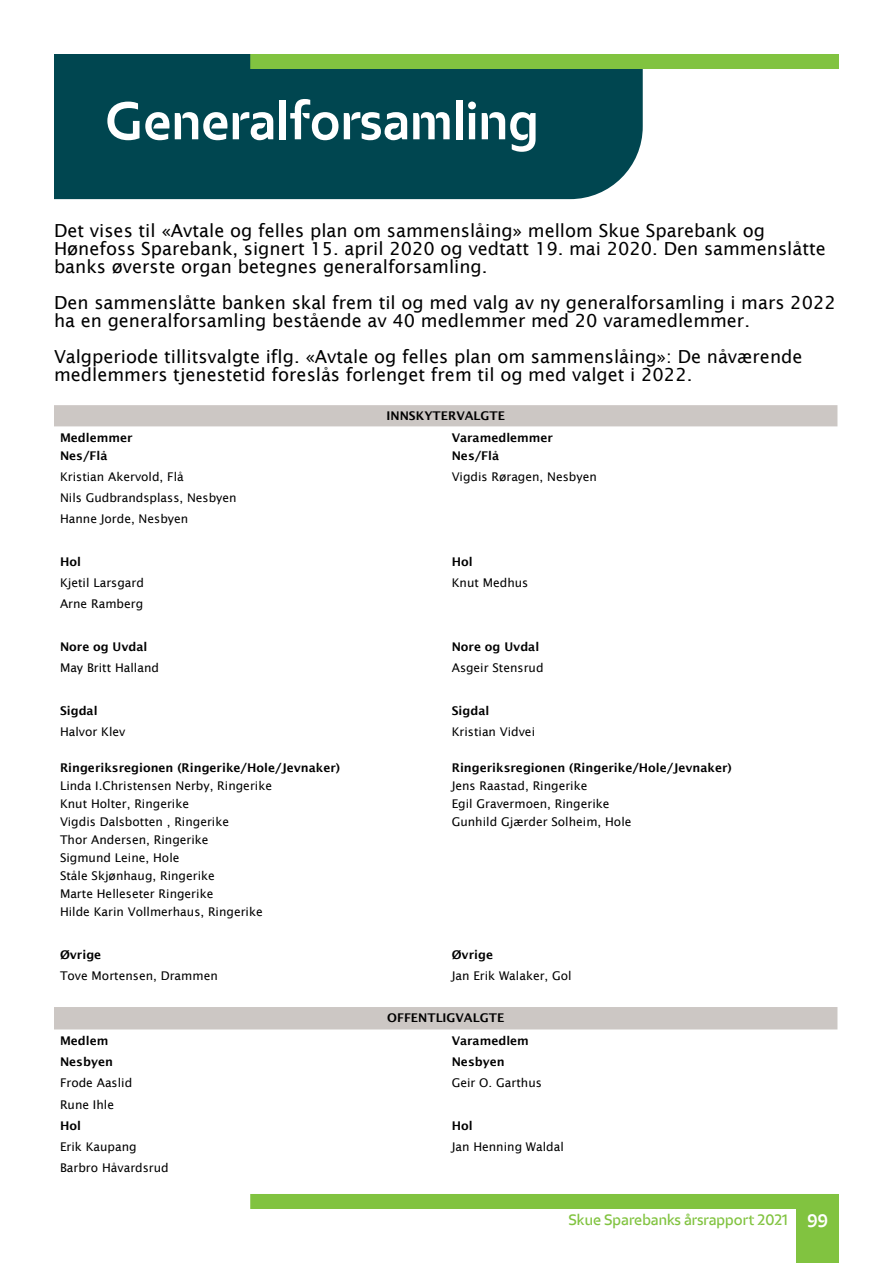
<style>
.page{position:relative;width:893px;height:1263px;background:#fff}
.page>*{position:absolute;margin:0;border:0;box-sizing:border-box;transform-origin:0 0}
.t1{font:700 52.5px "Eika";color:#fff}
.t2{font:18px/18px "Lucida Sans";color:#000}
.t3{font:600 15px "Eika";color:#81c340}
.t4{font:12px "Lucida Sans";color:#000}
.t5{font:600 12px "Lucida Sans";color:#000}
.s1{font-weight:700;font-size:18px;color:#fff}
</style>
<div class="page">
<div style="left:796px;top:1209px;width:43px;height:54px;background:#81c340"></div>
<div style="left:250px;top:1194px;width:589px;height:15px;background:#81c340"></div>
<svg style="left:54px;top:405px;width:783px;height:624px"></svg>
<div style="left:54px;top:54px;width:589px;height:145px;background:#004650"></div>
<div style="left:250px;top:54px;width:589px;height:15px;background:#81c340"></div>
<p class="t1" style="left:105px;top:89px;width:435px">Generalforsamling</p>
<p class="t2" style="left:54px;top:222px;width:773px">Det vises til «Avtale og felles plan om sammenslåing» mellom Skue Sparebank og<br>Hønefoss Sparebank, signert 15. april 2020 og vedtatt 19. mai 2020. Den sammenslåtte banks øverste organ betegnes generalforsamling.</p>
<p class="t2" style="left:54px;top:294px;width:783px">Den sammenslåtte banken skal frem til og med valg av ny generalforsamling i mars 2022 ha en generalforsamling bestående av 40 medlemmer med 20 varamedlemmer.</p>
<p class="t2" style="left:54px;top:348px;width:750px">Valgperiode tillitsvalgte iflg. «Avtale og felles plan om sammenslåing»: De nåværende medlemmers tjenestetid foreslås forlenget frem til og med valget i 2022.</p>
<p class="t5" style="left:386px;top:409px;width:120px">INNSKYTERVALGTE</p>
<p class="t5" style="left:60px;top:430px;width:74px">Medlemmer</p>
<p class="t5" style="left:60px;top:448px;width:49px">Nes/Flå</p>
<p class="t5" style="left:452px;top:430px;width:103px">Varamedlemmer</p>
<p class="t5" style="left:452px;top:448px;width:49px">Nes/Flå</p>
<p class="t4" style="left:60px;top:470px;width:125px">Kristian Akervold, Flå</p>
<p class="t4" style="left:452px;top:470px;width:147px">Vigdis Røragen, Nesbyen</p>
<p class="t4" style="left:60px;top:491px;width:178px">Nils Gudbrandsplass, Nesbyen</p>
<p class="t4" style="left:60px;top:512px;width:130px">Hanne Jorde, Nesbyen</p>
<p class="t5" style="left:60px;top:555px;width:22px">Hol</p>
<p class="t5" style="left:452px;top:555px;width:22px">Hol</p>
<p class="t4" style="left:60px;top:576px;width:85px">Kjetil Larsgard</p>
<p class="t4" style="left:452px;top:576px;width:78px">Knut Medhus</p>
<p class="t4" style="left:60px;top:597px;width:85px">Arne Ramberg</p>
<p class="t5" style="left:60px;top:640px;width:89px">Nore og Uvdal</p>
<p class="t5" style="left:452px;top:640px;width:89px">Nore og Uvdal</p>
<p class="t4" style="left:60px;top:661px;width:101px">May Britt Halland</p>
<p class="t4" style="left:452px;top:661px;width:93px">Asgeir Stensrud</p>
<p class="t5" style="left:60px;top:703px;width:39px">Sigdal</p>
<p class="t5" style="left:452px;top:703px;width:39px">Sigdal</p>
<p class="t4" style="left:60px;top:725px;width:67px">Halvor Klev</p>
<p class="t5" style="left:60px;top:761px;width:282px">Ringeriksregionen (Ringerike/Hole/Jevnaker)</p>
<p class="t4" style="left:60px;top:779px;width:214px">Linda I.Christensen Nerby, Ringerike</p>
<p class="t4" style="left:60px;top:797px;width:131px">Knut Holter, Ringerike</p>
<p class="t4" style="left:60px;top:815px;width:171px">Vigdis Dalsbotten , Ringerike</p>
<p class="t4" style="left:60px;top:833px;width:150px">Thor Andersen, Ringerike</p>
<p class="t4" style="left:60px;top:851px;width:121px">Sigmund Leine, Hole</p>
<p class="t4" style="left:60px;top:869px;width:156px">Ståle Skjønhaug, Ringerike</p>
<p class="t4" style="left:60px;top:887px;width:155px">Marte Helleseter Ringerike</p>
<p class="t4" style="left:60px;top:905px;width:204px">Hilde Karin Vollmerhaus, Ringerike</p>
<p class="t4" style="left:452px;top:725px;width:85px">Kristian Vidvei</p>
<p class="t5" style="left:452px;top:761px;width:282px">Ringeriksregionen (Ringerike/Hole/Jevnaker)</p>
<p class="t4" style="left:452px;top:779px;width:137px">Jens Raastad, Ringerike</p>
<p class="t4" style="left:452px;top:797px;width:159px">Egil Gravermoen, Ringerike</p>
<p class="t4" style="left:452px;top:815px;width:181px">Gunhild Gjærder Solheim, Hole</p>
<p class="t5" style="left:60px;top:947px;width:43px">Øvrige</p>
<p class="t5" style="left:452px;top:947px;width:43px">Øvrige</p>
<p class="t4" style="left:60px;top:969px;width:159px">Tove Mortensen, Drammen</p>
<p class="t4" style="left:452px;top:969px;width:121px">Jan Erik Walaker, Gol</p>
<p class="t5" style="left:387px;top:1011px;width:118px">OFFENTLIGVALGTE</p>
<p class="t5" style="left:60px;top:1033px;width:50px">Medlem</p>
<p class="t5" style="left:452px;top:1033px;width:79px">Varamedlem</p>
<p class="t5" style="left:60px;top:1055px;width:54px">Nesbyen</p>
<p class="t5" style="left:452px;top:1055px;width:54px">Nesbyen</p>
<p class="t4" style="left:60px;top:1076px;width:74px">Frode Aaslid</p>
<p class="t4" style="left:452px;top:1076px;width:92px">Geir O. Garthus</p>
<p class="t4" style="left:60px;top:1097px;width:56px">Rune Ihle</p>
<p class="t5" style="left:60px;top:1118px;width:22px">Hol</p>
<p class="t5" style="left:452px;top:1118px;width:22px">Hol</p>
<p class="t4" style="left:60px;top:1140px;width:78px">Erik Kaupang</p>
<p class="t4" style="left:452px;top:1140px;width:114px">Jan Henning Waldal</p>
<p class="t4" style="left:60px;top:1161px;width:110px">Barbro Håvardsrud</p>
<p class="t3" style="left:568px;top:1211px;width:261px">Skue Sparebanks årsrapport 2021 <span class="s1">99</span></p>
</div>
